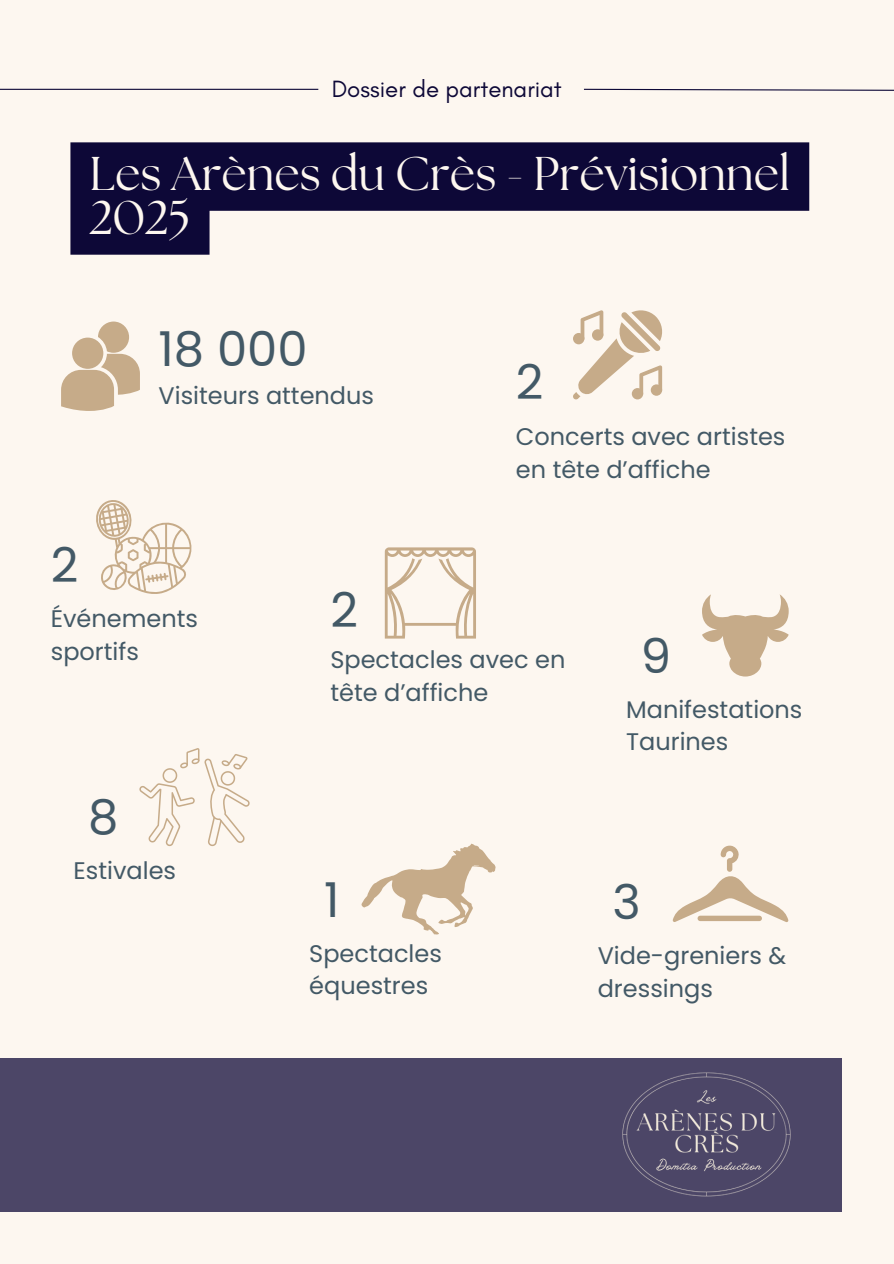
<style>
.page{position:relative;width:894px;height:1264px;background:#fff}
.page>*{position:absolute;margin:0;border:0;box-sizing:border-box;transform-origin:0 0}
.t1{font:48px "Poppins";color:#435966}
.t2{font:47.25px/43.8px "The Seasons";color:#fdf7f0}
.t3{font:24px/32.7px "Poppins";color:#435966}
.t4{font:24px "Glacial Indifference";color:#0d0837}
</style>
<div class="page">
<div style="left:0;top:0;width:893px;height:1263px;background:#fdf7f0"></div>
<div style="left:0;top:1058px;width:841px;height:153px;background:#4c4667"></div>
<hr style="left:0;top:89px;width:318px;height:1px;background:#0d0837">
<svg style="left:584px;top:88px;width:309px;height:3px"></svg>
<img style="left:583px;top:1072px;width:246px;height:140px">
<svg style="left:61px;top:321px;width:79px;height:89px"></svg>
<svg style="left:573px;top:310px;width:90px;height:90px"></svg>
<svg style="left:384px;top:547px;width:92px;height:91px"></svg>
<svg style="left:139px;top:748px;width:110px;height:98px"></svg>
<svg style="left:702px;top:594px;width:86px;height:82px"></svg>
<svg style="left:361px;top:843px;width:134px;height:91px"></svg>
<svg style="left:96px;top:500px;width:96px;height:94px"></svg>
<svg style="left:672px;top:845px;width:116px;height:77px"></svg>
<div style="left:697px;top:915px;width:64px;height:6px;background:#c6ab89;border-radius:3px"></div>
<svg style="left:70px;top:142px;width:739px;height:113px;fill:#0d0837"></svg>
<h1 class="t4" style="left:331px;top:74px;width:231px">Dossier de partenariat</h1>
<p class="t2" style="left:89px;top:155px;width:702px">Les Arènes du Crès - Prévisionnel<br>2025</p>
<p class="t1" style="left:51px;top:531px;width:29px">2</p>
<p class="t1" style="left:158px;top:316px;width:150px">18 000</p>
<p class="t3" style="left:158px;top:379px;width:217px">Visiteurs attendus</p>
<h1 class="t1" style="left:516px;top:348px;width:29px">2</h1>
<p class="t3" style="left:516px;top:420px;width:271px">Concerts avec artistes en tête d’affiche</p>
<p class="t3" style="left:51px;top:602px;width:149px">Événements</p>
<p class="t3" style="left:51px;top:635px;width:90px">sportifs</p>
<p class="t1" style="left:88px;top:783px;width:32px">8</p>
<p class="t3" style="left:73px;top:854px;width:104px">Estivales</p>
<p class="t1" style="left:330px;top:576px;width:29px">2</p>
<p class="t3" style="left:330px;top:643px;width:236px">Spectacles avec en tête d’affiche</p>
<p class="t1" style="left:640px;top:622px;width:32px">9</p>
<p class="t3" style="left:626px;top:692px;width:178px">Manifestations<br>Taurines</p>
<p class="t1" style="left:324px;top:866px;width:17px">1</p>
<p class="t3" style="left:309px;top:937px;width:134px">Spectacles équestres</p>
<p class="t1" style="left:612px;top:868px;width:30px">3</p>
<p class="t3" style="left:597px;top:939px;width:190px">Vide-greniers &amp; dressings</p>
</div>
